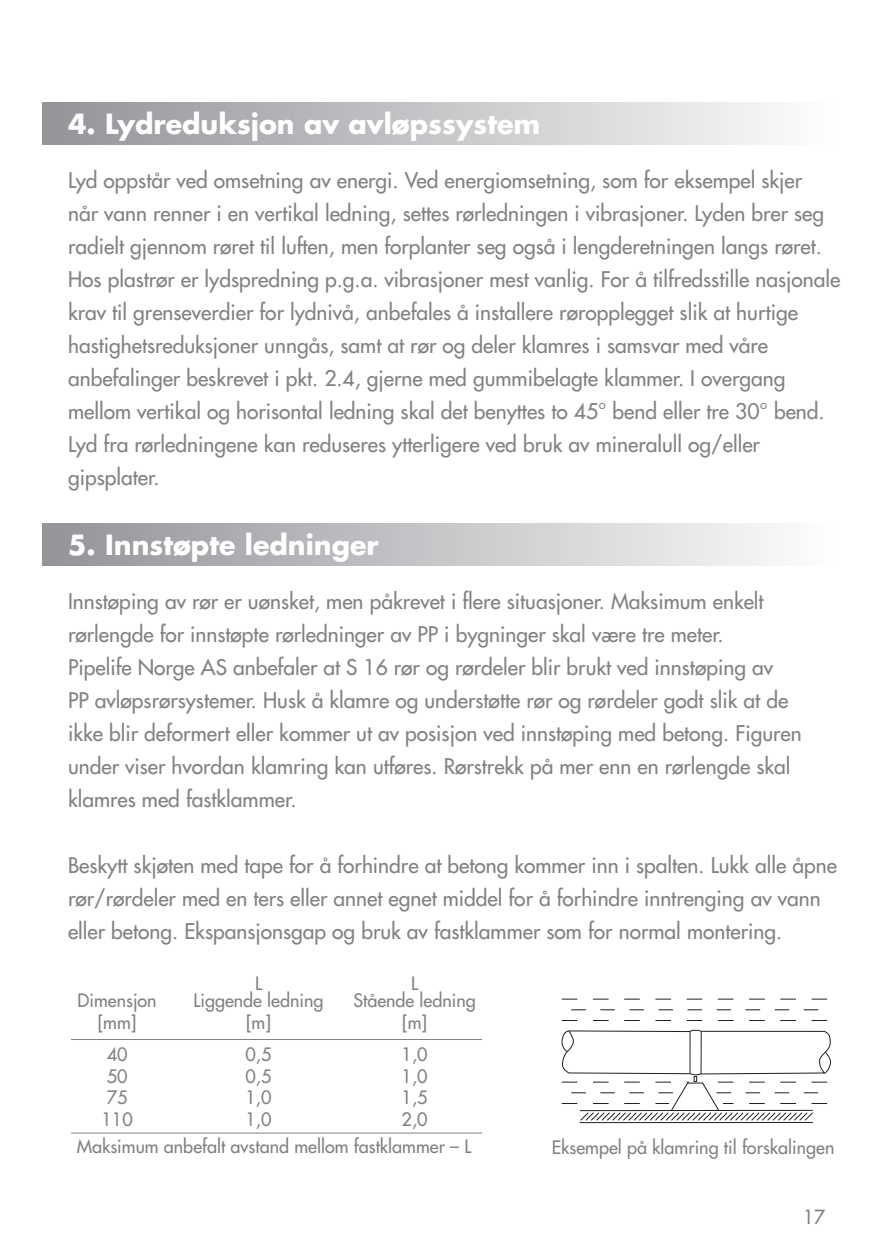
<style>
.page{position:relative;width:893px;height:1259px;background:#fff}
.page>*{position:absolute;margin:0;border:0;box-sizing:border-box;transform-origin:0 0}
.Hvite_headinger{font:700 27px "Futura Std";color:#fff}
.Hvite_headinger-2{font:500 21px/33px "Futura Std";color:#808285}
.t1{font:500 18.9px "Futura Std";color:#808285}
.t2{font:500 18px "Futura Std";color:#808285}
</style>
<div class="page">
<div style="left:43px;top:102px;width:790px;height:43px;background:linear-gradient(to right,#929398,#fbfcfd)"></div>
<div style="left:43px;top:523px;width:790px;height:43px;background:linear-gradient(to right,#929398,#fbfcfd)"></div>
<svg style="left:562px;top:998px;width:265px;height:1px"></svg>
<svg style="left:571px;top:1009px;width:247px;height:1px"></svg>
<svg style="left:562px;top:1020px;width:265px;height:1px"></svg>
<hr style="left:580px;top:1122px;width:233px;height:1px;background:#231f20">
<svg style="left:561px;top:1029px;width:270px;height:92px"></svg>
<hr style="left:580px;top:1110px;width:233px;height:1px;background:#231f20">
<hr style="left:71px;top:1039px;width:411px;height:1px;background:#808285">
<hr style="left:71px;top:1132px;width:411px;height:1px;background:#808285">
<p class="Hvite_headinger" style="left:68px;top:105px;width:474px">4. Lydreduksjon av avløpssystem</p>
<p class="Hvite_headinger-2" style="left:68px;top:163px;width:774px">Lyd oppstår ved omsetning av energi. Ved energiomsetning, som for eksempel skjer<br>når vann renner i en vertikal ledning, settes rørledningen i vibrasjoner. Lyden brer seg radielt gjennom røret til luften, men forplanter seg også i lengderetningen langs røret.<br>Hos plastrør er lydspredning p.g.a. vibrasjoner mest vanlig. For å tilfredsstille nasjonale krav til grenseverdier for lydnivå, anbefales å installere røropplegget slik at hurtige</p>
<p class="Hvite_headinger-2" style="left:68px;top:328px;width:758px">hastighetsreduksjoner unngås, samt at rør og deler klamres i samsvar med våre anbefalinger beskrevet i pkt. 2.4, gjerne med gummibelagte klammer. I overgang mellom vertikal og horisontal ledning skal det benyttes to 45° bend eller tre 30° bend.<br>Lyd fra rørledningene kan reduseres ytterligere ved bruk av mineralull og/eller gipsplater.</p>
<p class="Hvite_headinger" style="left:68px;top:526px;width:312px">5. Innstøpte ledninger</p>
<p class="Hvite_headinger-2" style="left:68px;top:584px;width:735px">Innstøping av rør er uønsket, men påkrevet i flere situasjoner. Maksimum enkelt rørlengde for innstøpte rørledninger av PP i bygninger skal være tre meter.<br>Pipelife Norge AS anbefaler at S 16 rør og rørdeler blir brukt ved innstøping av<br>PP avløpsrørsystemer. Husk å klamre og understøtte rør og rørdeler godt slik at de ikke blir deformert eller kommer ut av posisjon ved innstøping med betong. Figuren under viser hvordan klamring kan utføres. Rørstrekk på mer enn en rørlengde skal klamres med fastklammer.</p>
<p class="Hvite_headinger-2" style="left:68px;top:848px;width:770px">Beskytt skjøten med tape for å forhindre at betong kommer inn i spalten. Lukk alle åpne rør/rørdeler med en ters eller annet egnet middel for å forhindre inntrenging av vann eller betong. Ekspansjonsgap og bruk av fastklammer som for normal montering.</p>
<p class="t2" style="left:255px;top:971px;width:8px">L</p>
<p class="t2" style="left:411px;top:971px;width:8px">L</p>
<p class="t2" style="left:78px;top:989px;width:81px">Dimensjon</p>
<p class="t2" style="left:194px;top:989px;width:131px">Liggende ledning</p>
<p class="t2" style="left:353px;top:989px;width:124px">Stående ledning</p>
<p class="t2" style="left:98px;top:1011px;width:40px">[mm]</p>
<p class="t2" style="left:246px;top:1011px;width:27px">[m]</p>
<p class="t2" style="left:402px;top:1011px;width:27px">[m]</p>
<p class="t2" style="left:107px;top:1043px;width:22px">40</p>
<p class="t2" style="left:246px;top:1043px;width:28px">0,5</p>
<p class="t2" style="left:402px;top:1043px;width:28px">1,0</p>
<p class="t2" style="left:107px;top:1064px;width:22px">50</p>
<p class="t2" style="left:246px;top:1064px;width:28px">0,5</p>
<p class="t2" style="left:402px;top:1064px;width:28px">1,0</p>
<p class="t2" style="left:107px;top:1086px;width:22px">75</p>
<p class="t2" style="left:246px;top:1086px;width:28px">1,0</p>
<p class="t2" style="left:402px;top:1086px;width:28px">1,5</p>
<p class="t2" style="left:102px;top:1108px;width:33px">110</p>
<p class="t2" style="left:246px;top:1108px;width:28px">1,0</p>
<p class="t2" style="left:402px;top:1108px;width:28px">2,0</p>
<p class="t2" style="left:77px;top:1135px;width:396px">Maksimum anbefalt avstand mellom fastklammer – L</p>
<p class="t2" style="left:552px;top:1136px;width:284px">Eksempel på klamring til forskalingen</p>
<p class="t1" style="left:803px;top:1204px;width:23px">17</p>
</div>
